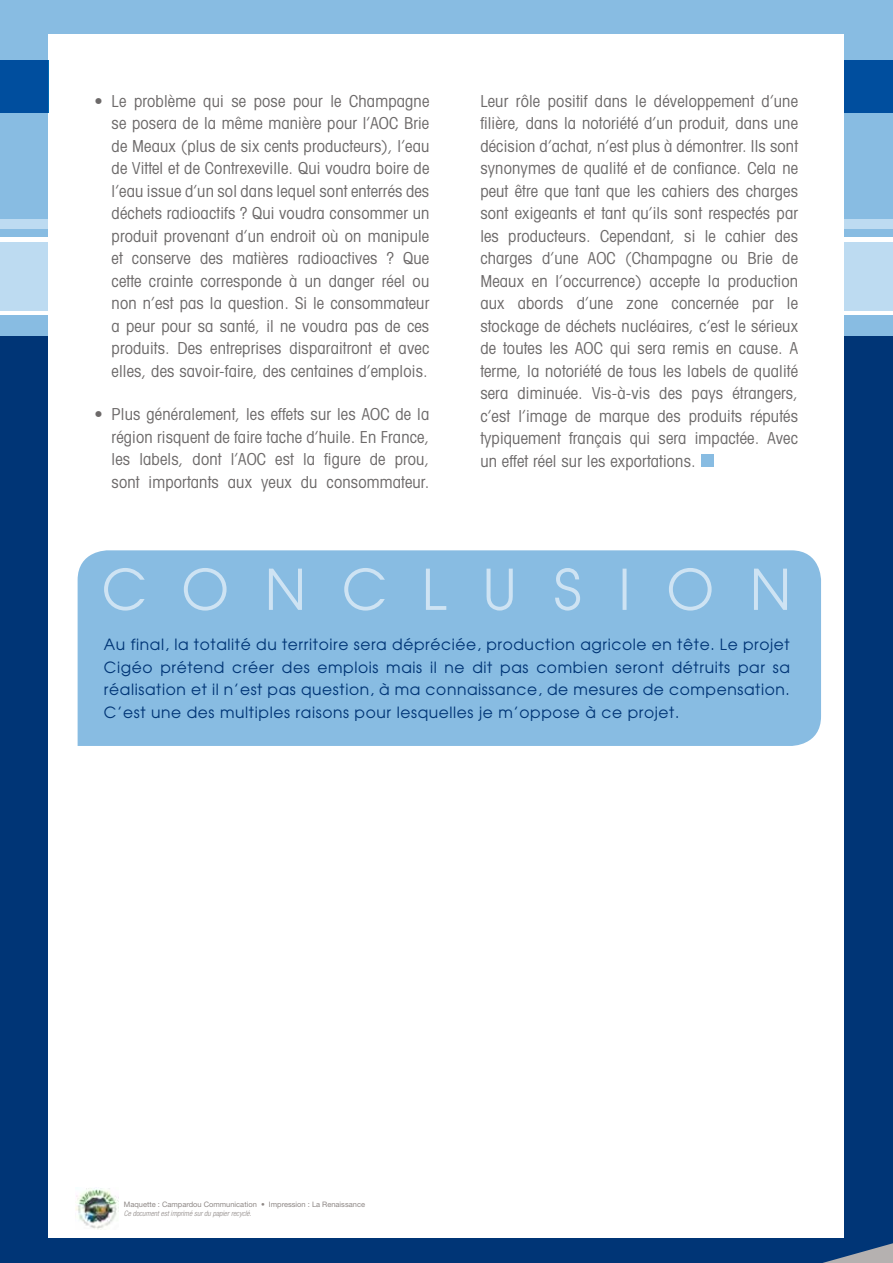
<style>
.page{position:relative;width:893px;height:1263px;background:#fff}
.page>*{position:absolute;margin:0;border:0;box-sizing:border-box;transform-origin:0 0}
.t1{font:condensed 16.5px/22.5px "Avant Garde";letter-spacing:.01em;color:#6c6969;text-align:justify}
.t2{font:15.45px/22.5px "Avant Garde";letter-spacing:.04em;color:#003576;text-align:justify}
.t3{font:7.5px "Helvetica Neue";color:#8d8785}
.t4{font:italic 300 condensed 7.5px "Helvetica Neue";color:#8d8785}
</style>
<div class="page">
<div style="left:0;top:305px;width:893px;height:958px;background:#003576"></div>
<div style="left:0;top:0;width:893px;height:219px;background:#88bce2"></div>
<div style="left:0;top:315px;width:893px;height:20px;background:#88bce2"></div>
<div style="left:0;top:235px;width:893px;height:76px;background:#bddbf1"></div>
<hr style="left:0;top:237px;width:893px;height:4px;background:#fff">
<div style="left:0;top:226px;width:893px;height:11px;background:#88bce2"></div>
<div style="left:0;top:219px;width:893px;height:10px;background:#bddbf1"></div>
<hr style="left:0;top:311px;width:893px;height:4px;background:#fff">
<div style="left:49px;top:34px;width:795px;height:1204px;background:#fff"></div>
<div style="left:844px;top:60px;width:49px;height:53px;background:#004e9e"></div>
<div style="left:0;top:60px;width:49px;height:53px;background:#004e9e"></div>
<svg style="left:823px;top:1243px;width:70px;height:20px"></svg>
<img style="left:76px;top:1188px;width:43px;height:41px">
<div style="left:701px;top:454px;width:12px;height:13px;background:#88bce2"></div>
<div style="left:78px;top:550px;width:743px;height:196px;background:#88bce2"></div>
<svg style="left:103px;top:567px;width:44px;height:45px;background:#95c3e5"></svg>
<svg style="left:183px;top:567px;width:45px;height:45px;background:#98c5e5"></svg>
<svg style="left:268px;top:566px;width:35px;height:45px;background:#9dc8e7"></svg>
<svg style="left:343px;top:567px;width:44px;height:45px;background:#95c3e5"></svg>
<svg style="left:425px;top:567px;width:23px;height:44px"></svg>
<svg style="left:485px;top:567px;width:30px;height:45px"></svg>
<svg style="left:554px;top:567px;width:27px;height:45px"></svg>
<div style="left:623px;top:569px;width:4px;height:41px;border:2px solid #fff"></div>
<svg style="left:668px;top:567px;width:45px;height:45px;background:#98c5e5"></svg>
<svg style="left:753px;top:566px;width:35px;height:45px;background:#9dc8e7"></svg>
<p class="t1" style="left:112px;top:89px;width:319px;text-indent:-17px">• Le problème qui se pose pour le Champagne se posera de la même manière pour l’AOC Brie de Meaux (plus de six cents producteurs), l’eau de Vittel et de Contrexeville. Qui voudra boire de l’eau issue d’un sol dans lequel sont enterrés des déchets radioactifs ? Qui voudra consommer un produit provenant d’un endroit où on manipule et conserve des matières radioactives ? Que cette crainte corresponde à un danger réel ou non n’est pas la question. Si le consommateur a peur pour sa santé, il ne voudra pas de ces produits. Des entreprises disparaitront et avec elles, des savoir-faire, des centaines d’emplois.</p>
<p class="t1" style="left:112px;top:403px;width:319px;text-indent:-17px">• Plus généralement, les effets sur les AOC de la région risquent de faire tache d’huile. En France, les labels, dont l’AOC est la figure de prou, sont importants aux yeux du consommateur.</p>
<p class="t1" style="left:480px;top:89px;width:319px">Leur rôle positif dans le développement d’une filière, dans la notoriété d’un produit, dans une décision d’achat, n’est plus à démontrer. Ils sont synonymes de qualité et de confiance. Cela ne peut être que tant que les cahiers des charges sont exigeants et tant qu’ils sont respectés par les producteurs. Cependant, si le cahier des charges d’une AOC (Champagne ou Brie de Meaux en l’occurrence) accepte la production aux abords d’une zone concernée par le stockage de déchets nucléaires, c’est le sérieux de toutes les AOC qui sera remis en cause. A terme, la notoriété de tous les labels de qualité sera diminuée. Vis-à-vis des pays étrangers, c’est l’image de marque des produits réputés typiquement français qui sera impactée. Avec un effet réel sur les exportations.</p>
<p class="t2" style="left:104px;top:633px;width:687px">Au final, la totalité du territoire sera dépréciée, production agricole en tête. Le projet Cigéo prétend créer des emplois mais il ne dit pas combien seront détruits par sa réalisation et il n’est pas question, à ma connaissance, de mesures de compensation.<br>C’est une des multiples raisons pour lesquelles je m’oppose à ce projet.</p>
<p class="t3" style="left:124px;top:1200px;width:243px">Maquette : Campardou Communication • Impression : La Renaissance</p>
<p class="t4" style="left:124px;top:1209px;width:129px">Ce document est imprimé sur du papier recyclé.</p>
</div>
